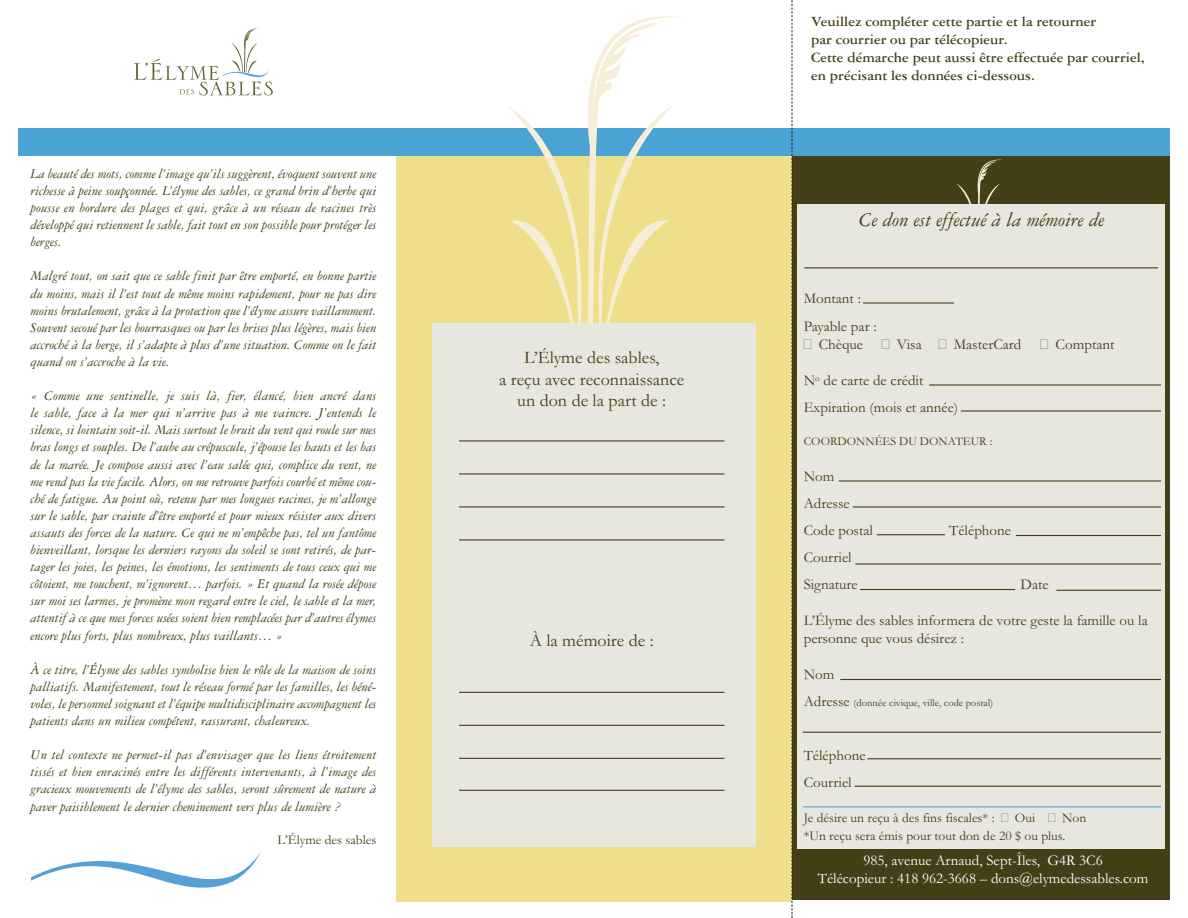
<style>
.page{position:relative;width:1188px;height:918px;background:#fff}
.page>*{position:absolute;margin:0;border:0;box-sizing:border-box;transform-origin:0 0}
.t1{font:21px "Garamond Three Italic Os F";color:#453f18}
.t2{font:18px/21.6px "Garamond";color:#453f18;text-align:center}
.t3{font:15px/27px "Garamond";color:#453f18}
.t4{font:700 15px/18px "Garamond Three";color:#453f18}
.t5{font:15px/18px "Garamond";color:#fff;text-align:center}
.t6{font:italic 14.25px/17.1px "Garamond Three";color:#453f18;text-align:justify}
.t7{font:13.5px/18px "Garamond";color:#453f18}
.t8{font:12px "Garamond";color:#453f18}
.t9{font:10.5px "Garamond";color:#453f18}
.s1{font-size:15px}
</style>
<div class="page">
<div style="left:792px;top:156px;width:378px;height:744px;background:#453f18"></div>
<div style="left:396px;top:156px;width:396px;height:745px;background:#f0df8a"></div>
<div style="left:432px;top:323px;width:324px;height:523px;background:#e8e7df"></div>
<hr style="left:459px;top:440px;width:265px;height:2px;background:#453f18">
<hr style="left:459px;top:473px;width:265px;height:2px;background:#453f18">
<hr style="left:459px;top:506px;width:265px;height:2px;background:#453f18">
<hr style="left:459px;top:539px;width:265px;height:2px;background:#453f18">
<hr style="left:459px;top:692px;width:265px;height:1px;background:#453f18">
<hr style="left:459px;top:725px;width:265px;height:1px;background:#453f18">
<hr style="left:459px;top:758px;width:265px;height:1px;background:#453f18">
<hr style="left:459px;top:790px;width:265px;height:1px;background:#453f18">
<svg style="left:134px;top:28px;width:139px;height:67px"></svg>
<div style="left:18px;top:129px;width:1152px;height:27px;background:#4aa3d5"></div>
<svg style="left:506px;top:16px;width:177px;height:307px"></svg>
<svg style="left:956px;top:160px;width:44px;height:44px"></svg>
<div style="left:797px;top:204px;width:368px;height:645px;background:#e8e7df"></div>
<hr style="left:803px;top:806px;width:358px;height:1px;background:#4aa3d5">
<hr style="left:929px;top:384px;width:232px;height:2px;background:#453f18">
<hr style="left:961px;top:410px;width:200px;height:2px;background:#453f18">
<hr style="left:853px;top:506px;width:308px;height:2px;background:#453f18">
<hr style="left:877px;top:534px;width:68px;height:1px;background:#453f18">
<hr style="left:1016px;top:535px;width:145px;height:1px;background:#453f18">
<hr style="left:855px;top:563px;width:306px;height:2px;background:#453f18">
<hr style="left:860px;top:589px;width:155px;height:1px;background:#453f18">
<hr style="left:1056px;top:590px;width:105px;height:1px;background:#453f18">
<hr style="left:840px;top:679px;width:321px;height:1px;background:#453f18">
<hr style="left:867px;top:758px;width:294px;height:1px;background:#453f18">
<hr style="left:839px;top:480px;width:322px;height:2px;background:#453f18">
<hr style="left:803px;top:732px;width:358px;height:1px;background:#453f18">
<hr style="left:855px;top:786px;width:306px;height:1px;background:#453f18">
<hr style="left:804px;top:267px;width:354px;height:1px;background:#453f18">
<hr style="left:863px;top:302px;width:91px;height:2px;background:#453f18">
<svg style="left:31px;top:852px;width:230px;height:36px"></svg>
<svg style="left:792px;top:0;width:1px;height:918px"></svg>
<p class="t6" style="left:30px;top:166px;width:348px">La beauté des mots, comme l’image qu’ils suggèrent, évoquent souvent une richesse à peine soupçonnée. L’élyme des sables, ce grand brin d’herbe qui pousse en bordure des plages et qui, grâce à un réseau de racines très développé qui retiennent le sable, fait tout en son possible pour protéger les berges.</p>
<p class="t6" style="left:30px;top:269px;width:348px">Malgré tout, on sait que ce sable finit par être emporté, en bonne partie du moins, mais il l’est tout de même moins rapidement, pour ne pas dire moins brutalement, grâce à la protection que l’élyme assure vaillamment.<br>Souvent secoué par les bourrasques ou par les brises plus légères, mais bien accroché à la berge, il s’adapte à plus d’une situation. Comme on le fait quand on s’accroche à la vie.</p>
<p class="t6" style="left:30px;top:388px;width:348px">« Comme une sentinelle, je suis là, fier, élancé, bien ancré dans le sable, face à la mer qui n’arrive pas à me vaincre. J’entends le silence, si lointain soit-il. Mais surtout le bruit du vent qui roule sur mes bras longs et souples. De l’aube au crépuscule, j’épouse les hauts et les bas de la marée. Je compose aussi avec l’eau salée qui, complice du vent, ne me rend pas la vie facile. Alors, on me retrouve parfois courbé et même cou&shy;ché de fatigue. Au point où, retenu par mes longues racines, je m’allonge sur le sable, par crainte d’être emporté et pour mieux résister aux divers assauts des forces de la nature. Ce qui ne m’empêche pas, tel un fantôme bienveillant, lorsque les derniers rayons du soleil se sont retirés, de par&shy;tager les joies, les peines, les émotions, les sentiments de tous ceux qui me côtoient, me touchent, m’ignorent… parfois. » Et quand la rosée dépose sur moi ses larmes, je promène mon regard entre le ciel, le sable et la mer, attentif à ce que mes forces usées soient bien remplacées par d’autres élymes encore plus forts, plus nombreux, plus vaillants… »</p>
<p class="t6" style="left:30px;top:662px;width:348px">À ce titre, l’Élyme des sables symbolise bien le rôle de la maison de soins palliatifs. Manifestement, tout le réseau formé par les familles, les béné&shy;voles, le personnel soignant et l’équipe multidisciplinaire accompagnent les patients dans un milieu compétent, rassurant, chaleureux.</p>
<p class="t6" style="left:30px;top:748px;width:348px">Un tel contexte ne permet-il pas d’envisager que les liens étroitement tissés et bien enracinés entre les différents intervenants, à l’image des gracieux mouvements de l’élyme des sables, seront sûrement de nature à paver paisiblement le dernier cheminement vers plus de lumière ?</p>
<p class="t7" style="left:278px;top:830px;width:100px">L’Élyme des sables</p>
<p class="t2" style="left:499px;top:346px;width:187px">L’Élyme des sables,<br>a reçu avec reconnaissance un don de la part de :</p>
<p class="t2" style="left:530px;top:629px;width:126px">À la mémoire de :</p>
<p class="t4" style="left:811px;top:14px;width:335px">Veuillez compléter cette partie et la retourner<br>par courrier ou par télécopieur.<br>Cette démarche peut aussi être effectuée par courriel, en précisant les données ci-dessous.</p>
<h1 class="t1" style="left:859px;top:212px;width:247px">Ce don est effectué à la mémoire de</h1>
<p class="t3" style="left:804px;top:283px;width:75px;line-height:28.5px">Montant :<br>Payable par :</p>
<p class="t3" style="left:819px;top:330px;width:46px">Chèque</p>
<p class="t3" style="left:897px;top:330px;width:27px">Visa</p>
<p class="t3" style="left:954px;top:330px;width:69px">MasterCard</p>
<p class="t3" style="left:1056px;top:330px;width:60px">Comptant</p>
<p class="t3" style="left:804px;top:366px;width:156px">N<sup>o</sup> de carte de crédit<br>Expiration (mois et année)</p>
<p class="t8" style="left:804px;top:434px;width:190px">COORDONNÉES DU DONATEUR :</p>
<p class="t3" style="left:804px;top:462px;width:71px">Nom<br>Adresse<br>Code postal</p>
<p class="t3" style="left:949px;top:516px;width:63px">Téléphone</p>
<p class="t3" style="left:804px;top:543px;width:56px">Courriel<br>Signature</p>
<p class="t3" style="left:1021px;top:570px;width:30px">Date</p>
<p class="t3" style="left:804px;top:611px;width:346px;line-height:18px">L’Élyme des sables informera de votre geste la famille ou la personne que vous désirez :</p>
<p class="t3" style="left:804px;top:660px;width:32px">Nom</p>
<p class="t9" style="left:804px;top:696px;width:191px"><span class="s1">Adresse</span> (donnée civique, ville, code postal)</p>
<p class="t3" style="left:804px;top:741px;width:63px">Téléphone<br>Courriel</p>
<p class="t7" style="left:804px;top:808px;width:192px">Je désire un reçu à des fins fiscales* :</p>
<p class="t7" style="left:1015px;top:808px;width:22px">Oui</p>
<p class="t7" style="left:804px;top:808px;width:284px;text-indent:258px">Non *Un reçu sera émis pour tout don de 20 $ ou plus.</p>
<p class="t5" style="left:818px;top:851px;width:332px">985, avenue Arnaud, Sept-Îles, G4R 3C6<br>Télécopieur : 418 962-3668 – dons@elymedessables.com</p>
</div>
